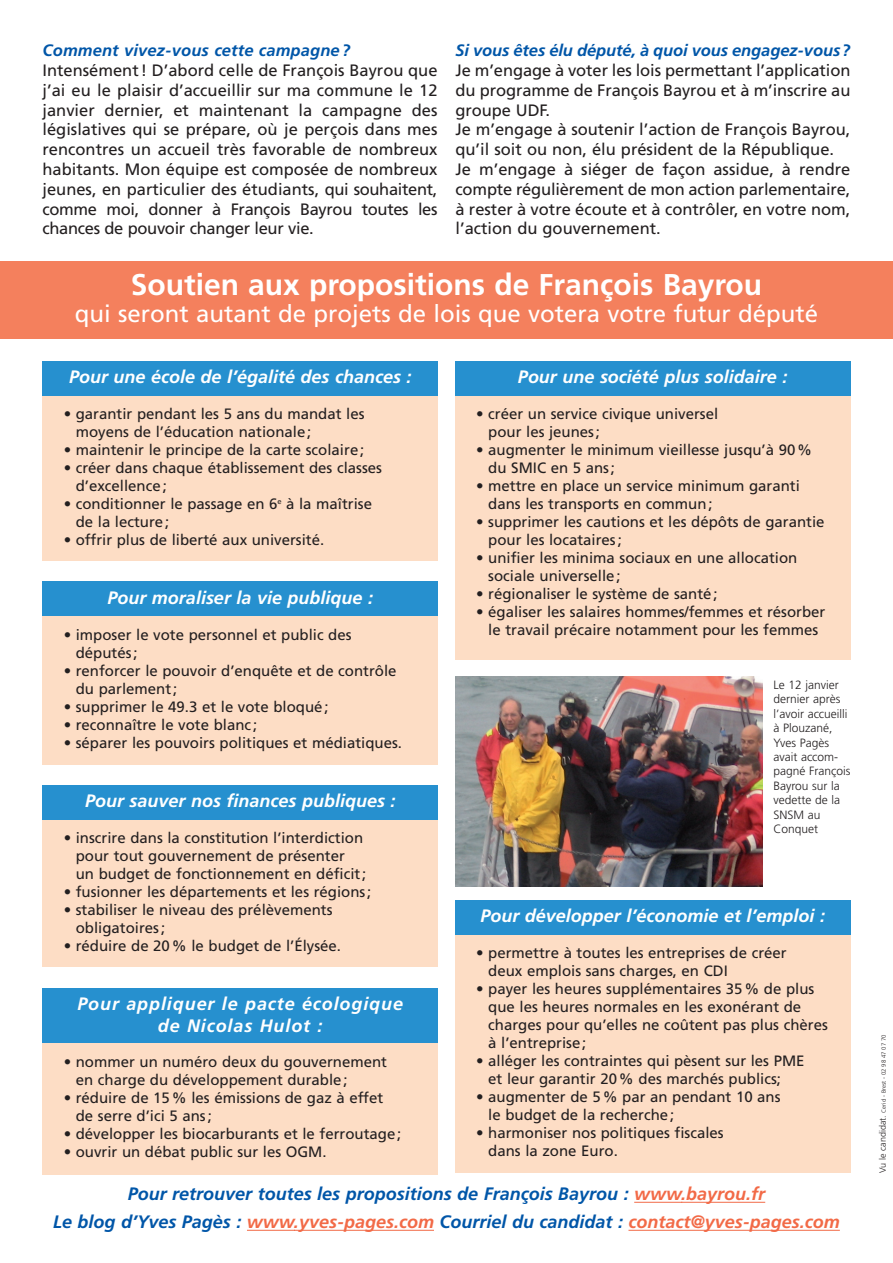
<style>
.page{position:relative;width:893px;height:1263px;background:#fff}
.page>*{position:absolute;margin:0;border:0;box-sizing:border-box;transform-origin:0 0}
.t1{font:700 30px "Frutiger";color:#fff}
.t2{font:24px "Frutiger";color:#fff}
.t3{font:italic 700 18px "Frutiger";color:#fff}
.t4{font:italic 700 18px/28px "Frutiger";color:#0156a8;text-align:center}
.t5{font:italic 700 18px/21.6px "Frutiger";letter-spacing:.05em;color:#fff;text-align:center}
.t6{font:16.5px/19.8px "Frutiger";letter-spacing:-.005em;color:#231f20;text-align:justify}
.t7{font:italic 700 16.5px "Frutiger";letter-spacing:-.005em;color:#0156a8}
.t8{font:15px/18px "Frutiger";color:#231f20}
.t9{font:300 12px/14.4px "Frutiger";color:#231f20}
.t10{font:300 6px "Frutiger";color:#231f20}
.s1{color:#f26a47}
.s2{font-size:9px}
</style>
<div class="page">
<div style="left:43px;top:361px;width:395px;height:200px;background:#fdddc5"></div>
<div style="left:43px;top:361px;width:395px;height:34px;background:#2690cf"></div>
<div style="left:455px;top:361px;width:395px;height:298px;background:#fdddc5"></div>
<div style="left:455px;top:361px;width:395px;height:34px;background:#2690cf"></div>
<div style="left:43px;top:582px;width:395px;height:182px;background:#fdddc5"></div>
<div style="left:43px;top:582px;width:395px;height:34px;background:#2690cf"></div>
<div style="left:43px;top:785px;width:395px;height:181px;background:#fdddc5"></div>
<div style="left:43px;top:785px;width:395px;height:34px;background:#2690cf"></div>
<div style="left:43px;top:988px;width:395px;height:187px;background:#fdddc5"></div>
<div style="left:43px;top:988px;width:395px;height:55px;background:#2690cf"></div>
<div style="left:455px;top:900px;width:395px;height:272px;background:#fdddc5"></div>
<div style="left:455px;top:900px;width:395px;height:34px;background:#2690cf"></div>
<img style="left:455px;top:677px;width:308px;height:209px">
<div style="left:0;top:261px;width:892px;height:78px;background:#f4805d"></div>
<hr style="left:634px;top:1202px;width:48px;height:1px;background:#f26a47">
<hr style="left:681px;top:1202px;width:84px;height:1px;background:#f26a47">
<hr style="left:247px;top:1230px;width:48px;height:1px;background:#f26a47">
<hr style="left:294px;top:1230px;width:140px;height:1px;background:#f26a47">
<hr style="left:628px;top:1230px;width:212px;height:1px;background:#f26a47">
<p class="t7" style="left:43px;top:44px;width:309px">Comment vivez-vous cette campagne?</p>
<p class="t6" style="left:43px;top:62px;width:396px">Intensément! D’abord celle de François Bayrou que j’ai eu le plaisir d’accueillir sur ma commune le 12 janvier dernier, et maintenant la campagne des législatives qui se prépare, où je perçois dans mes rencontres un accueil très favorable de nombreux habitants. Mon équipe est composée de nombreux jeunes, en particulier des étudiants, qui souhaitent, comme moi, donner à François Bayrou toutes les chances de pouvoir changer leur vie.</p>
<p class="t7" style="left:455px;top:44px;width:396px">Si vous êtes élu député, à quoi vous engagez-vous?</p>
<p class="t6" style="left:455px;top:62px;width:396px;text-align:left">Je m’engage à voter les lois permettant l’application du programme de François Bayrou et à m’inscrire au groupe UDF.<br>Je m’engage à soutenir l’action de François Bayrou, qu’il soit ou non, élu président de la République.<br>Je m’engage à siéger de façon assidue, à rendre compte régulièrement de mon action parlementaire, à rester à votre écoute et à contrôler, en votre nom, l’action du gouvernement.</p>
<h1 class="t1" style="left:131px;top:273px;width:633px">Soutien aux propositions de François Bayrou</h1>
<h2 class="t2" style="left:75px;top:304px;width:745px">qui seront autant de projets de lois que votera votre futur député</h2>
<p class="t3" style="left:69px;top:370px;width:344px">Pour une école de l’égalité des chances :</p>
<p class="t8" style="left:76px;top:406px;width:290px;text-indent:-12px">• garantir pendant les 5 ans du mandat les moyens de l’éducation nationale;</p>
<p class="t8" style="left:64px;top:442px;width:302px">• maintenir le principe de la carte scolaire;</p>
<p class="t8" style="left:76px;top:460px;width:308px;text-indent:-12px">• créer dans chaque établissement des classes d’excellence;</p>
<p class="t8" style="left:76px;top:496px;width:298px;text-indent:-12px">• conditionner le passage en 6<sup>e</sup> à la maîtrise de la lecture;</p>
<p class="t8" style="left:64px;top:532px;width:262px">• offrir plus de liberté aux université.</p>
<p class="t3" style="left:107px;top:590px;width:267px">Pour moraliser la vie publique :</p>
<p class="t8" style="left:76px;top:627px;width:277px;text-indent:-12px">• imposer le vote personnel et public des députés;</p>
<p class="t8" style="left:76px;top:663px;width:322px;text-indent:-12px">• renforcer le pouvoir d’enquête et de contrôle du parlement;</p>
<p class="t8" style="left:64px;top:699px;width:266px">• supprimer le 49.3 et le vote bloqué;</p>
<p class="t8" style="left:64px;top:717px;width:195px">• reconnaître le vote blanc;</p>
<p class="t8" style="left:64px;top:735px;width:340px">• séparer les pouvoirs politiques et médiatiques.</p>
<p class="t3" style="left:85px;top:794px;width:312px">Pour sauver nos finances publiques :</p>
<p class="t8" style="left:76px;top:830px;width:292px;text-indent:-12px">• inscrire dans la constitution l’interdiction pour tout gouvernement de présenter un budget de fonctionnement en déficit;</p>
<p class="t8" style="left:64px;top:884px;width:309px">• fusionner les départements et les régions;</p>
<p class="t8" style="left:76px;top:902px;width:258px;text-indent:-12px">• stabiliser le niveau des prélèvements obligatoires;</p>
<p class="t8" style="left:64px;top:938px;width:279px">• réduire de 20% le budget de l’Élysée.</p>
<p class="t5" style="left:77px;top:995px;width:327px">Pour appliquer le pacte écologique de Nicolas Hulot :</p>
<p class="t8" style="left:76px;top:1054px;width:313px;text-indent:-12px">• nommer un numéro deux du gouvernement en charge du développement durable;</p>
<p class="t8" style="left:76px;top:1090px;width:309px;text-indent:-12px">• réduire de 15% les émissions de gaz à effet de serre d’ici 5 ans;</p>
<p class="t8" style="left:64px;top:1126px;width:339px">• développer les biocarburants et le ferroutage;</p>
<p class="t8" style="left:64px;top:1144px;width:264px">• ouvrir un débat public sur les OGM.</p>
<p class="t3" style="left:518px;top:370px;width:271px">Pour une société plus solidaire :</p>
<p class="t8" style="left:488px;top:406px;width:232px;text-indent:-12px">• créer un service civique universel pour les jeunes;</p>
<p class="t8" style="left:488px;top:442px;width:326px;text-indent:-12px">• augmenter le minimum vieillesse jusqu’à 90% du SMIC en 5 ans;</p>
<p class="t8" style="left:488px;top:478px;width:313px;text-indent:-12px">• mettre en place un service minimum garanti dans les transports en commun;</p>
<p class="t8" style="left:488px;top:514px;width:338px;text-indent:-12px">• supprimer les cautions et les dépôts de garantie pour les locataires;</p>
<p class="t8" style="left:488px;top:550px;width:311px;text-indent:-12px">• unifier les minima sociaux en une allocation sociale universelle;</p>
<p class="t8" style="left:476px;top:586px;width:243px">• régionaliser le système de santé;</p>
<p class="t8" style="left:476px;top:604px;width:351px;text-align:center">• égaliser les salaires hommes/femmes et résorber le travail précaire notamment pour les femmes</p>
<p class="t9" style="left:773px;top:678px;width:78px">Le 12 janvier dernier après l’avoir accueilli à Plouzané,<br>Yves Pagès avait accom&shy;pagné François<br>Bayrou sur la vedette de la<br>SNSM au<br>Conquet</p>
<p class="t3" style="left:480px;top:909px;width:346px">Pour développer l’économie et l’emploi :</p>
<p class="t8" style="left:488px;top:945px;width:300px;text-indent:-12px">• permettre à toutes les entreprises de créer deux emplois sans charges, en CDI</p>
<p class="t8" style="left:488px;top:981px;width:341px;text-indent:-12px">• payer les heures supplémentaires 35% de plus que les heures normales en les exonérant de charges pour qu’elles ne coûtent pas plus chères à l’entreprise;</p>
<p class="t8" style="left:488px;top:1053px;width:318px;text-indent:-12px">• alléger les contraintes qui pèsent sur les PME et leur garantir 20% des marchés publics;</p>
<p class="t8" style="left:488px;top:1089px;width:294px;text-indent:-12px">• augmenter de 5% par an pendant 10 ans le budget de la recherche;</p>
<p class="t8" style="left:488px;top:1125px;width:237px;text-indent:-12px">• harmoniser nos politiques fiscales dans la zone Euro.</p>
<p class="t4" style="left:53px;top:1181px;width:788px">Pour retrouver toutes les propositions de François Bayrou : <span class="s1">www.bayrou.fr<br></span>Le blog d’Yves Pagès : <span class="s1">www.yves-pages.com</span> Courriel du candidat : <span class="s1">contact@yves-pages.com</span></p>
<p class="t10" style="left:881px;top:1173px;width:140px;rotate:-90deg"><span class="s2">Vu le candidat.</span> Cerid - Brest - 02 98 47 07 70</p>
</div>
